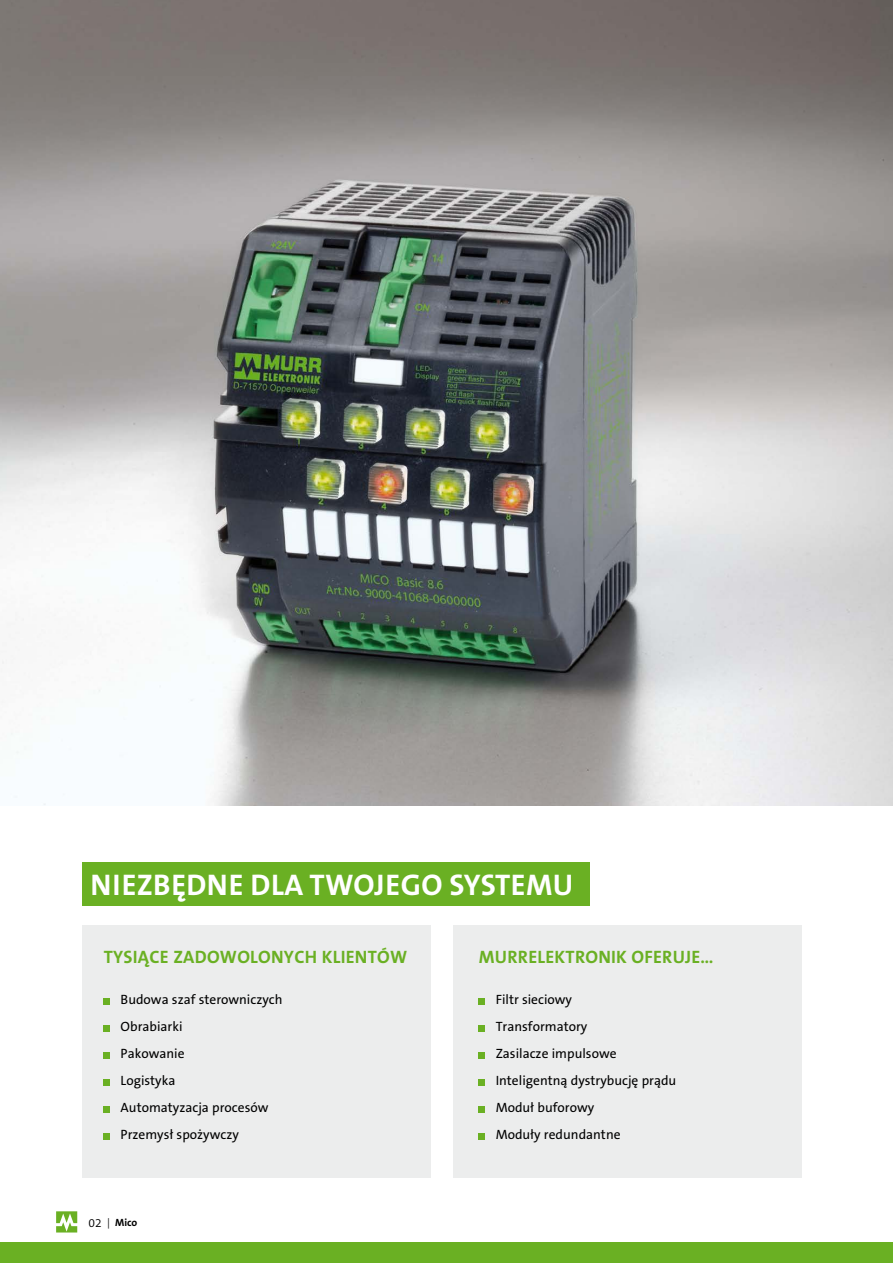
<style>
.page{position:relative;width:893px;height:1263px;background:#fff}
.page>*{position:absolute;margin:0;border:0;box-sizing:border-box;transform-origin:0 0}
.t1{font:700 30px "The Sans B Plus W7";letter-spacing:.015em;color:#fff}
.t2{font:700 18px "The Sans B Plus W7";letter-spacing:.015em;color:#6ab023}
.t3{font:13.5px/27px "The Sans B Plus W5 Plain";color:#000}
.t4{font:700 10.5px "The Sans B Plus W7";color:#000}
.s1{font-family:"The Sans B Plus W4";font-weight:300;font-size:12px}
.s2{font-family:"The Sans B Plus W4";font-weight:300}
</style>
<div class="page">
<svg style="left:56px;top:1211px;width:22px;height:22px"></svg>
<svg style="left:56px;top:1211px;width:21px;height:21px"></svg>
<div style="left:0;top:1242px;width:893px;height:21px;background:#6ab023"></div>
<img style="left:0;top:0;width:893px;height:805px">
<div style="left:82px;top:926px;width:349px;height:252px;background:#eceded"></div>
<svg style="left:104px;top:998px;width:6px;height:6px"></svg>
<svg style="left:104px;top:1025px;width:6px;height:6px"></svg>
<svg style="left:104px;top:1052px;width:6px;height:6px"></svg>
<svg style="left:104px;top:1079px;width:6px;height:6px"></svg>
<svg style="left:104px;top:1106px;width:6px;height:6px"></svg>
<svg style="left:104px;top:1133px;width:6px;height:6px"></svg>
<div style="left:453px;top:926px;width:349px;height:252px;background:#eceded"></div>
<svg style="left:479px;top:998px;width:6px;height:6px"></svg>
<svg style="left:479px;top:1025px;width:6px;height:6px"></svg>
<svg style="left:479px;top:1052px;width:6px;height:6px"></svg>
<svg style="left:479px;top:1079px;width:6px;height:6px"></svg>
<svg style="left:479px;top:1106px;width:6px;height:6px"></svg>
<svg style="left:479px;top:1133px;width:6px;height:6px"></svg>
<div style="left:82px;top:862px;width:507px;height:44px;background:#6ab023"></div>
<h1 class="t1" style="left:91px;top:866px;width:484px">NIEZBĘDNE DLA TWOJEGO SYSTEMU</h1>
<h2 class="t2" style="left:104px;top:945px;width:305px">TYSIĄCE ZADOWOLONYCH KLIENTÓW</h2>
<p class="t3" style="left:121px;top:986px;width:163px">Budowa szaf sterowniczych<br>Obrabiarki<br>Pakowanie<br>Logistyka<br>Automatyzacja procesów<br>Przemysł spożywczy</p>
<p class="t4" style="left:88px;top:1216px;width:50px"><span class="s1">02</span> <span class="s2">|</span> Mico</p>
<h2 class="t2" style="left:479px;top:945px;width:236px">MURRELEKTRONIK OFERUJE…</h2>
<p class="t3" style="left:496px;top:986px;width:182px">Filtr sieciowy<br>Transformatory<br>Zasilacze impulsowe<br>Inteligentną dystrybucję prądu<br>Moduł buforowy<br>Moduły redundantne</p>
</div>
